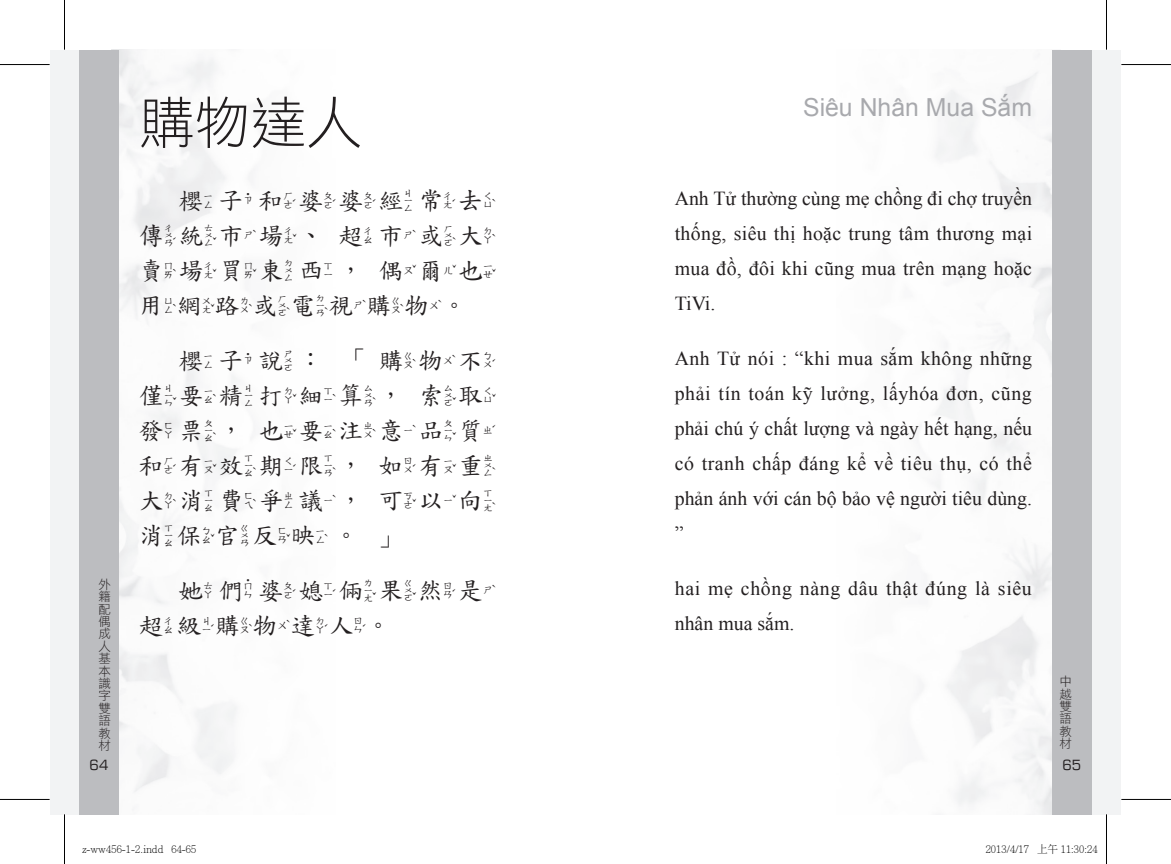
<style>
.page{position:relative;width:1171px;height:864px;background:#fff}
.page>*{position:absolute;margin:0;border:0;box-sizing:border-box;transform-origin:0 0}
.t1{font:55.82px "DF Li Hei Lt WIN BF";color:#231f20}
.t2{font:24.85px/35px "DF Kai Chu In Md BPMW BF";letter-spacing:.08em;color:#231f20;text-align:justify}
.t3{font:24.85px "Arial";color:#a8a9ad}
.t4{font:19.78px/35px "Times New Roman";letter-spacing:.015em;color:#231f20;text-align:justify}
.t5{font:13.65px "Eurostile";color:#231f20}
.t6{font:12.42px/12.4px "DF Li Hei Lt WIN BF";color:#231f20;text-align:justify}
.t7{font:300 10.5px "Adobe Ming Std";color:#000}
</style>
<div class="page">
<div style="left:50px;top:50px;width:29px;height:764px;background:#f2f3f4"></div>
<div style="left:79px;top:50px;width:40px;height:764px;background:#bcbdc0"></div>
<div style="left:1091px;top:50px;width:30px;height:764px;background:#f2f3f4"></div>
<div style="left:1052px;top:50px;width:39px;height:764px;background:#bcbdc0"></div>
<hr style="left:0;top:64px;width:50px;height:1px;background:#000">
<hr style="left:1121px;top:64px;width:50px;height:1px;background:#000">
<hr style="left:0;top:798px;width:50px;height:1px;background:#000">
<hr style="left:1121px;top:798px;width:50px;height:1px;background:#000">
<hr style="left:64px;top:0;width:1px;height:50px;background:#000">
<hr style="left:64px;top:814px;width:1px;height:49px;background:#000">
<hr style="left:1106px;top:0;width:1px;height:50px;background:#000">
<hr style="left:1106px;top:814px;width:1px;height:49px;background:#000">
<p class="t6" style="left:99px;top:577px;width:13px">外籍配偶成人基本識字雙語教材</p>
<p class="t5" style="left:90px;top:756px;width:20px">64</p>
<h1 class="t1" style="left:139px;top:94px;width:225px">購物達人</h1>
<p class="t2" style="left:139px;top:183px;width:359px;text-indent:40px">櫻子和婆婆經常去傳統市場、超市或大賣場買東西，偶爾也用網路或電視購物。</p>
<p class="t2" style="left:139px;top:343px;width:359px;text-indent:40px">櫻子說：「購物不僅要精打細算，索取發票，也要注意品質和有效期限，如有重大消費爭議，可以向消保官反映 。」</p>
<p class="t2" style="left:139px;top:573px;width:359px;text-indent:40px">她們婆媳倆果然是超級購物達人。</p>
<p class="t3" style="left:803px;top:91px;width:230px">Siêu Nhân Mua Sắm</p>
<p class="t4" style="left:675px;top:181px;width:359px">Anh Tử thường cùng mẹ chồng đi chợ truyền thống, siêu thị hoặc trung tâm thương mại mua đồ, đôi khi cũng mua trên mạng hoặc TiVi.</p>
<p class="t4" style="left:675px;top:340px;width:359px">Anh Tử nói : “khi mua sắm không những phải tín toán kỹ lưởng, lấyhóa đơn, cũng phải chú ý chất lượng và ngày hết hạng, nếu có tranh chấp đáng kể về tiêu thụ, có thể phản ánh với cán bộ bảo vệ người tiêu dùng. ”</p>
<p class="t4" style="left:675px;top:570px;width:358px">hai mẹ chồng nàng dâu thật đúng là siêu nhân mua sắm.</p>
<p class="t6" style="left:1059px;top:675px;width:13px">中越雙語教材</p>
<p class="t5" style="left:1062px;top:756px;width:20px">65</p>
<p class="t7" style="left:82px;top:843px;width:116px">z-ww456-1-2.indd 64-65</p>
<p class="t7" style="left:985px;top:843px;width:113px">2013/4/17 上午 11:30:24</p>
</div>
